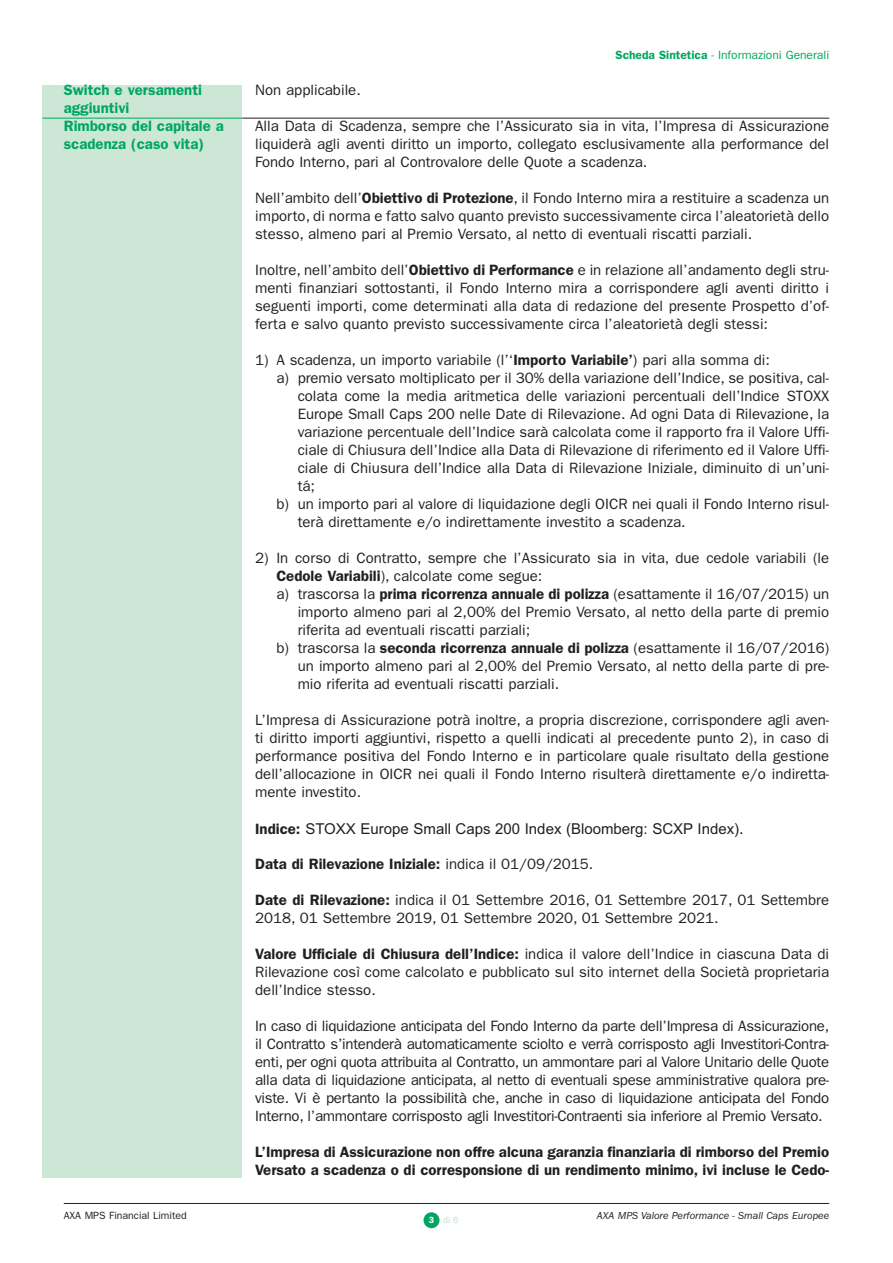
<style>
.page{position:relative;width:893px;height:1263px;background:#fff}
.page>*{position:absolute;margin:0;border:0;box-sizing:border-box;transform-origin:0 0}
.t1{font:15px/18px "Franklin Gothic";color:#231f20;text-align:justify}
.t2{font:600 15px/18px "Franklin Gothic";color:#231f20}
.t3{font:600 15px/18px "Franklin Gothic";color:#00a65f}
.t4{font:15px "Arial";color:#231f20}
.t5{font:12px "Franklin Gothic";color:#00a65f}
.t6{font:italic 10.5px "Franklin Gothic";color:#231f20}
.t7{font:10.5px "Franklin Gothic";color:#231f20}
.t8{font:9px "Franklin Gothic";color:#b6ddc7}
.s1{font-weight:600}
.s2{font-family:"Franklin Gothic";font-weight:600}
.s3{font-family:"Franklin Gothic"}
.s4{font-weight:400}
.s5{font-weight:600;color:#fff}
.s6{color:#fff}
</style>
<div class="page">
<div style="left:423px;top:1212px;width:16px;height:16px;background:#00a65f;border-radius:50%"></div>
<div style="left:43px;top:85px;width:199px;height:1093px;background:#cde7d7"></div>
<hr style="left:64px;top:1203px;width:765px;height:1px;background:#231f20">
<hr style="left:43px;top:118px;width:199px;height:1px;background:#00a65f">
<hr style="left:242px;top:118px;width:587px;height:1px;background:#231f20">
<p class="t5" style="left:615px;top:48px;width:215px"><span class="s1">Scheda Sintetica</span> - Informazioni Generali</p>
<p class="t3" style="left:64px;top:81px;width:162px">Switch e versamenti aggiuntivi<br>Rimborso del capitale a scadenza (caso vita)</p>
<p class="t1" style="left:255px;top:81px;width:107px">Non applicabile.</p>
<p class="t1" style="left:255px;top:117px;width:576px">Alla Data di Scadenza, sempre che l’Assicurato sia in vita, l’Impresa di Assicurazione liquiderà agli aventi diritto un importo, collegato esclusivamente alla performance del Fondo Interno, pari al Controvalore delle Quote a scadenza.</p>
<p class="t1" style="left:255px;top:189px;width:576px">Nell’ambito dell’<span class="s1">Obiettivo di Protezione</span>, il Fondo Interno mira a restituire a scadenza un importo, di norma e fatto salvo quanto previsto successivamente circa l’aleatorietà dello stesso, almeno pari al Premio Versato, al netto di eventuali riscatti parziali.</p>
<p class="t1" style="left:255px;top:261px;width:576px">Inoltre, nell’ambito dell’<span class="s1">Obiettivo di Performance</span> e in relazione all’andamento degli stru&shy;menti finanziari sottostanti, il Fondo Interno mira a corrispondere agli aventi diritto i seguenti importi, come determinati alla data di redazione del presente Prospetto d’of&shy;ferta e salvo quanto previsto successivamente circa l’aleatorietà degli stessi:</p>
<p class="t1" style="left:255px;top:351px;width:516px">1) A scadenza, un importo variabile (l’‘<span class="s1">Importo Variabile’</span>) pari alla somma di:</p>
<p class="t1" style="left:276px;top:369px;width:554px">a) premio versato moltiplicato per il 30% della variazione dell’Indice, se positiva, cal-</p>
<p class="t1" style="left:298px;top:387px;width:533px">colata come la media aritmetica delle variazioni percentuali dell’Indice STOXX</p>
<p class="t1" style="left:298px;top:405px;width:533px">Europe Small Caps 200 nelle Date di Rilevazione. Ad ogni Data di Rilevazione, la</p>
<p class="t1" style="left:298px;top:423px;width:533px">variazione percentuale dell’Indice sarà calcolata come il rapporto fra il Valore Uffi-</p>
<p class="t1" style="left:298px;top:441px;width:533px">ciale di Chiusura dell’Indice alla Data di Rilevazione di riferimento ed il Valore Uffi-</p>
<p class="t1" style="left:298px;top:459px;width:533px">ciale di Chiusura dell’Indice alla Data di Rilevazione Iniziale, diminuito di un’uni-</p>
<p class="t1" style="left:298px;top:477px;width:19px">tá;</p>
<p class="t1" style="left:276px;top:495px;width:554px">b) un importo pari al valore di liquidazione degli OICR nei quali il Fondo Interno risul-</p>
<p class="t1" style="left:298px;top:513px;width:390px">terà direttamente e/o indirettamente investito a scadenza.</p>
<p class="t1" style="left:255px;top:549px;width:576px">2) In corso di Contratto, sempre che l’Assicurato sia in vita, due cedole variabili (le</p>
<p class="t1" style="left:276px;top:567px;width:268px"><span class="s1">Cedole Variabili</span>), calcolate come segue:</p>
<p class="t1" style="left:276px;top:585px;width:554px">a) trascorsa la <span class="s1">prima ricorrenza annuale di polizza</span> (esattamente il 16/07/2015) un</p>
<p class="t1" style="left:298px;top:603px;width:533px">importo almeno pari al 2,00% del Premio Versato, al netto della parte di premio</p>
<p class="t1" style="left:298px;top:621px;width:234px">riferita ad eventuali riscatti parziali;</p>
<p class="t1" style="left:276px;top:639px;width:554px">b) trascorsa la <span class="s1">seconda ricorrenza annuale di polizza</span> (esattamente il 16/07/2016)</p>
<p class="t1" style="left:298px;top:657px;width:533px">un importo almeno pari al 2,00% del Premio Versato, al netto della parte di pre-</p>
<p class="t1" style="left:298px;top:675px;width:263px">mio riferita ad eventuali riscatti parziali.</p>
<p class="t1" style="left:255px;top:711px;width:576px">L’Impresa di Assicurazione potrà inoltre, a propria discrezione, corrispondere agli aven&shy;ti diritto importi aggiuntivi, rispetto a quelli indicati al precedente punto 2), in caso di performance positiva del Fondo Interno e in particolare quale risultato della gestione dell’allocazione in OICR nei quali il Fondo Interno risulterà direttamente e/o indiretta&shy;mente investito.</p>
<p class="t4" style="left:255px;top:820px;width:490px"><span class="s2">Indice:</span> STOXX Europe Small Caps 200 Index (Bloomberg: SCXP Index)<span class="s3">.</span></p>
<p class="t2" style="left:255px;top:855px;width:340px">Data di Rilevazione Iniziale: <span class="s4">indica il 01/09/2015.</span></p>
<p class="t1" style="left:255px;top:891px;width:576px"><span class="s1">Date di Rilevazione:</span> indica il 01 Settembre 2016, 01 Settembre 2017, 01 Settembre<br>2018, 01 Settembre 2019, 01 Settembre 2020, 01 Settembre 2021.</p>
<p class="t1" style="left:255px;top:945px;width:576px"><span class="s1">Valore Ufficiale di Chiusura dell’Indice:</span> indica il valore dell’Indice in ciascuna Data di Rilevazione così come calcolato e pubblicato sul sito internet della Società proprietaria dell’Indice stesso.</p>
<p class="t1" style="left:255px;top:1017px;width:576px">In caso di liquidazione anticipata del Fondo Interno da parte dell’Impresa di Assicurazione, il Contratto s’intenderà automaticamente sciolto e verrà corrisposto agli Investitori-Contra&shy;enti, per ogni quota attribuita al Contratto, un ammontare pari al Valore Unitario delle Quote alla data di liquidazione anticipata, al netto di eventuali spese amministrative qualora pre&shy;viste. Vi è pertanto la possibilità che, anche in caso di liquidazione anticipata del Fondo Interno, l’ammontare corrisposto agli Investitori-Contraenti sia inferiore al Premio Versato.</p>
<p class="t2" style="left:255px;top:1143px;width:576px">L’Impresa di Assicurazione non offre alcuna garanzia finanziaria di rimborso del Premio<br>Versato a scadenza o di corresponsione di un rendimento minimo, ivi incluse le Cedo-</p>
<p class="t7" style="left:64px;top:1209px;width:124px">AXA MPS Financial Limited</p>
<p class="t6" style="left:597px;top:1211px;width:234px">AXA MPS Valore Performance - Small Caps Europee</p>
<p class="t8" style="left:429px;top:1215px;width:37px"><span class="s5">3</span> di 6<span class="s6">0</span></p>
</div>
